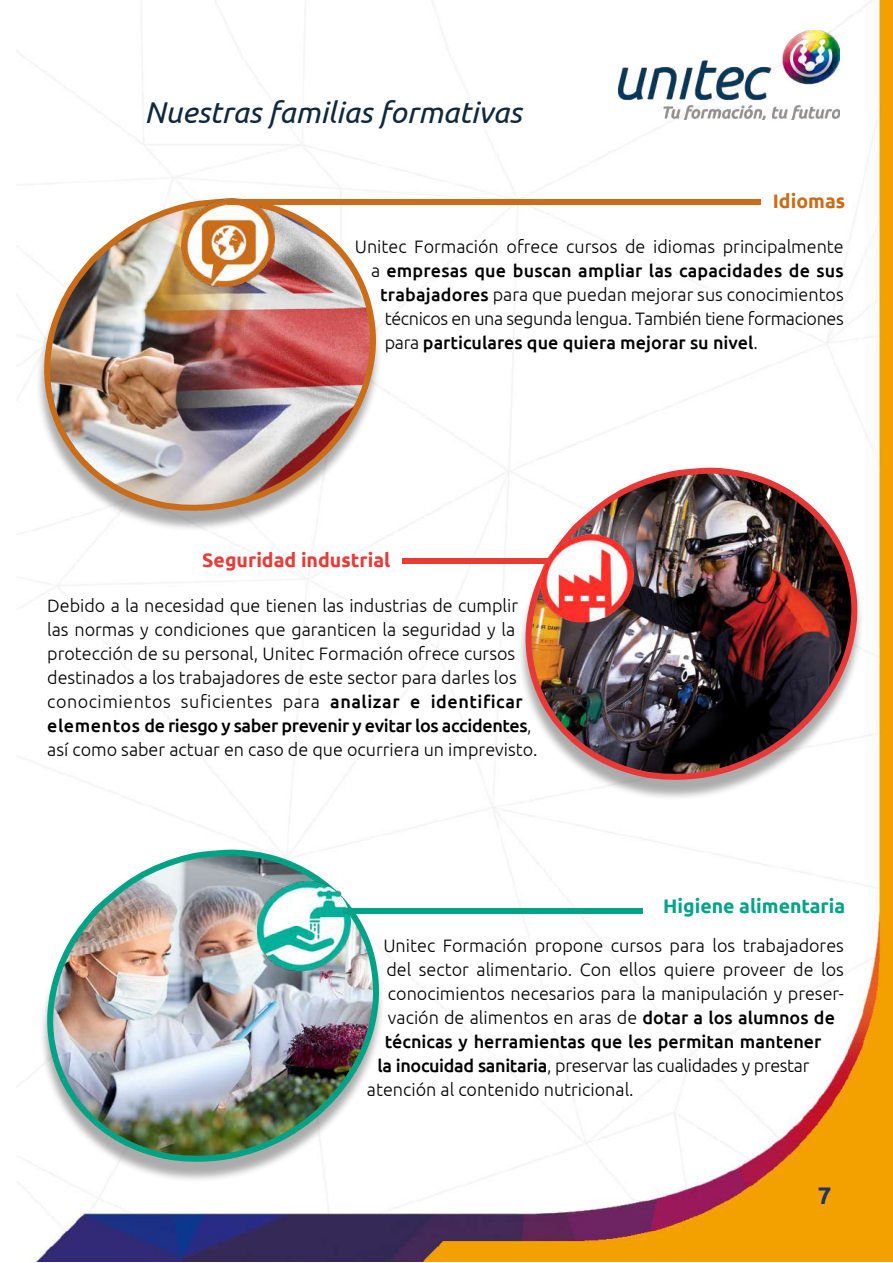
<style>
.page{position:relative;width:893px;height:1263px;background:#fff}
.page>*{position:absolute;margin:0;border:0;box-sizing:border-box;transform-origin:0 0}
.t1{font:italic 30px "Ubuntu";color:#10283c}
.t2{font:700 24px "Ubuntu";color:#24326a}
.t3{font:700 19.5px "Ubuntu";color:#e73b37}
.t4{font:700 19.5px "Ubuntu";color:#00a387}
.t5{font:700 19.5px "Ubuntu";color:#ca6d1a}
.t6{font:300 18px/24px "Ubuntu";color:#000}
.t7{font:500 18px "Ubuntu";color:#000}
.t8{font:300 18px "Ubuntu";letter-spacing:-.02em;color:#000}
.s1{font-weight:300}
.s2{font-weight:500}
</style>
<div class="page">
<img style="left:16px;top:0;width:877px;height:1261px">
<img style="left:619px;top:30px;width:221px;height:90px">
<div style="left:36px;top:205px;width:347px;height:327px;background:#000;opacity:.33"></div>
<img style="left:40px;top:196px;width:340px;height:320px">
<div style="left:39px;top:856px;width:347px;height:327px;background:#000;opacity:.33"></div>
<img style="left:44px;top:847px;width:339px;height:320px">
<div style="left:517px;top:474px;width:347px;height:327px;background:#000;opacity:.33"></div>
<img style="left:522px;top:465px;width:339px;height:320px">
<img style="left:182px;top:199px;width:93px;height:88px">
<img style="left:257px;top:882px;width:94px;height:88px">
<img style="left:541px;top:535px;width:93px;height:88px">
<div style="left:214px;top:188px;width:561px;height:18px;background:#fff;opacity:.75"></div>
<div style="left:330px;top:897px;width:327px;height:18px;background:#fff;opacity:.75"></div>
<div style="left:389px;top:547px;width:175px;height:18px;background:#fff;opacity:.75"></div>
<h1 class="t1" style="left:145px;top:94px;width:378px">Nuestras familias formativas</h1>
<p class="t5" style="left:773px;top:189px;width:74px">Idiomas</p>
<p class="t6" style="left:355px;top:234px;width:490px">Unitec Formación ofrece cursos de idiomas principalmente</p>
<p class="t7" style="left:371px;top:259px;width:474px"><span class="s1">a</span> empresas que buscan ampliar las capacidades de sus</p>
<p class="t6" style="left:380px;top:282px;width:465px"><span class="s2">trabajadores</span> para que puedan mejorar sus conocimientos</p>
<p class="t8" style="left:385px;top:307px;width:461px">técnicos en una segunda lengua. También tiene formaciones</p>
<p class="t7" style="left:385px;top:331px;width:375px"><span class="s1">para</span> particulares que quiera mejorar su nivel<span class="s1">.</span></p>
<p class="t3" style="left:202px;top:548px;width:189px">Seguridad industrial</p>
<p class="t6" style="left:47px;top:593px;width:492px">Debido a la necesidad que tienen las industrias de cumplir las normas y condiciones que garanticen la seguridad y la protección de su personal, Unitec Formación ofrece cursos destinados a los trabajadores de este sector para darles los conocimientos suficientes para <span class="s2">analizar e identificar elementos de riesgo y saber prevenir y evitar los accidentes</span>, así como saber actuar en caso de que ocurriera un imprevisto.</p>
<p class="t4" style="left:663px;top:894px;width:184px">Higiene alimentaria</p>
<p class="t6" style="left:383px;top:933px;width:462px">Unitec Formación propone cursos para los trabajadores</p>
<p class="t6" style="left:386px;top:957px;width:459px">del sector alimentario. Con ellos quiere proveer de los</p>
<p class="t6" style="left:388px;top:981px;width:457px">conocimientos necesarios para la manipulación y preser-</p>
<p class="t6" style="left:388px;top:1005px;width:448px">vación de alimentos en aras de <span class="s2">dotar a los alumnos de</span></p>
<p class="t7" style="left:385px;top:1030px;width:438px">técnicas y herramientas que les permitan mantener</p>
<p class="t8" style="left:377px;top:1054px;width:433px"><span class="s2">la inocuidad sanitaria</span>, preservar las cualidades y prestar</p>
<p class="t6" style="left:367px;top:1077px;width:268px">atención al contenido nutricional.</p>
<h2 class="t2" style="left:818px;top:1181px;width:15px">7</h2>
</div>
